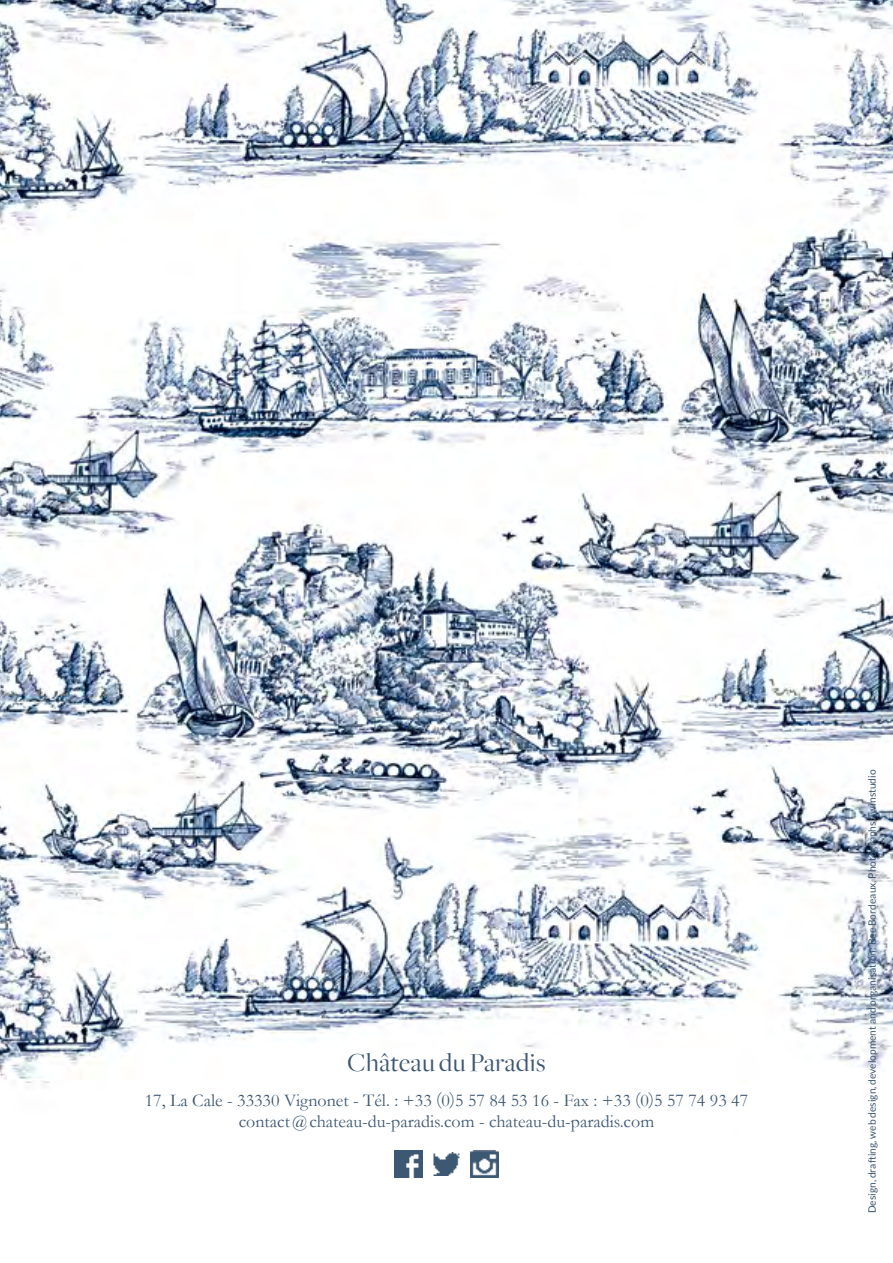
<style>
.page{position:relative;width:893px;height:1263px;background:#fff}
.page>*{position:absolute;margin:0;border:0;box-sizing:border-box;transform-origin:0 0}
.t1{font:27px "Freight Big";letter-spacing:.02em;color:#3d5873}
.t2{font:18px/21px "Garamond";color:#3d5873;text-align:center}
.t3{font:10.2px "Lato";color:#3d5873}
.s1{font-size:16.5px}
</style>
<div class="page">
<img style="left:0;top:0;width:893px;height:1084px">
<div style="left:224px;top:1049px;width:509px;height:214px;background:#fff"></div>
<svg style="left:733px;top:1063px;width:160px;height:21px"></svg>
<img style="left:395px;top:1150px;width:28px;height:28px">
<img style="left:470px;top:1150px;width:28px;height:28px">
<img style="left:433px;top:1152px;width:27px;height:23px">
<h1 class="t1" style="left:347px;top:1048px;width:200px">Château du Paradis</h1>
<p class="t2" style="left:145px;top:1089px;width:605px">17, La Cale - 33330 Vignonet - Tél. : +33 (0)5 57 84 53 16 - Fax : +33 (0)5 57 74 93 47 contact<span class="s1">@</span>chateau-du-paradis.com - chateau-du-paradis.com</p>
<p class="t3" style="left:867px;top:1213px;width:445px;rotate:-90deg">Design, drafting, web design, development and organisation: Bee Bordeaux, Photographs:Twinstudio</p>
</div>
